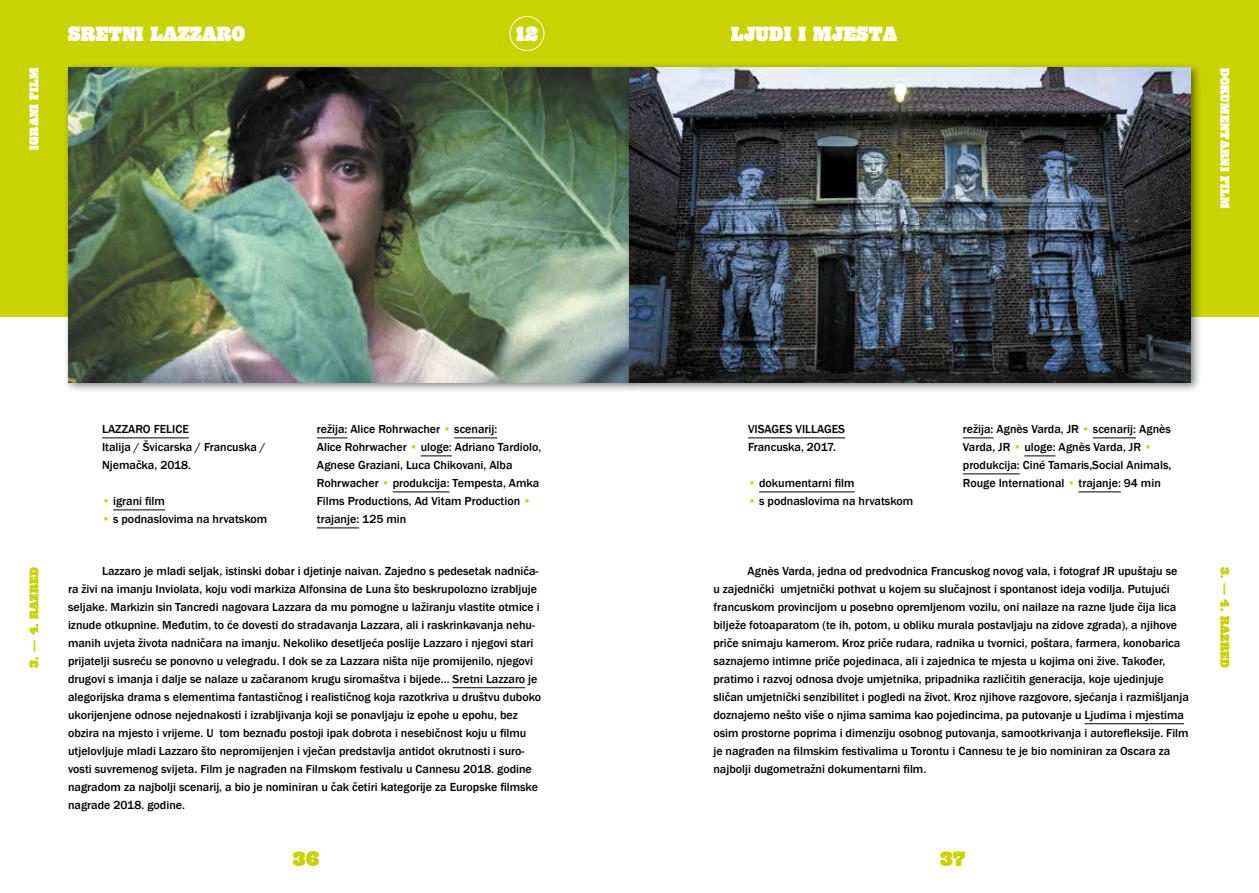
<style>
.page{position:relative;width:1259px;height:893px;background:#fff}
.page>*{position:absolute;margin:0;border:0;box-sizing:border-box;transform-origin:0 0}
.t1{font:500 19.5px "Rio Grande Wbw CRO";letter-spacing:.01em;color:#fff}
.t2{font:500 19.5px "Rio Grande Wbw HR";color:#c8d300}
.t3{font:500 12px/18px "Franklin Gothic";color:#000}
.t4{font:500 12px "Rio Grande Wbw CRO";letter-spacing:.02em;color:#fff}
.t5{font:500 12px "Rio Grande Wbw CRO";letter-spacing:.02em;color:#c8d300}
.s1{color:#c8d300}
</style>
<div class="page">
<div style="left:0;top:0;width:68px;height:316px;background:#c8d300"></div>
<div style="left:0;top:0;width:1259px;height:68px;background:#c8d300"></div>
<div style="left:1191px;top:0;width:68px;height:316px;background:#c8d300"></div>
<div style="left:63px;top:62px;width:578px;height:331px;background:#000;opacity:.5"></div>
<img style="left:68px;top:68px;width:556px;height:314px">
<hr style="left:452px;top:687px;width:73px;height:1px;background:#000">
<hr style="left:102px;top:437px;width:87px;height:1px;background:#000">
<hr style="left:113px;top:509px;width:52px;height:1px;background:#000">
<hr style="left:317px;top:437px;width:30px;height:1px;background:#000">
<hr style="left:454px;top:437px;width:43px;height:1px;background:#000">
<hr style="left:421px;top:455px;width:31px;height:1px;background:#000">
<hr style="left:393px;top:491px;width:56px;height:1px;background:#000">
<hr style="left:317px;top:527px;width:42px;height:1px;background:#000">
<div style="left:509px;top:16px;width:35px;height:35px;border:1px solid #fff;border-radius:50%"></div>
<div style="left:624px;top:62px;width:578px;height:331px;background:#000;opacity:.5"></div>
<hr style="left:1084px;top:723px;width:100px;height:1px;background:#000">
<hr style="left:748px;top:437px;width:97px;height:1px;background:#000">
<hr style="left:759px;top:491px;width:95px;height:1px;background:#000">
<hr style="left:963px;top:437px;width:30px;height:1px;background:#000">
<hr style="left:1093px;top:437px;width:43px;height:1px;background:#000">
<hr style="left:1024px;top:455px;width:31px;height:1px;background:#000">
<hr style="left:963px;top:473px;width:56px;height:1px;background:#000">
<hr style="left:1078px;top:491px;width:43px;height:1px;background:#000">
<p class="t4" style="left:26px;top:150px;width:84px;rotate:-90deg">IGRANI FILM</p>
<h1 class="t1" style="left:68px;top:21px;width:14px">SRETNI</h1>
<h1 class="t1" style="left:150px;top:21px;width:96px">LAZZARO</h1>
<h1 class="t1" style="left:516px;top:21px;width:23px">12</h1>
<p class="t3" style="left:102px;top:420px;width:8px">Lazzaro</p>
<p class="t3" style="left:102px;top:420px;width:165px;text-indent:52px">Felice<br>Italija / Švicarska / Francuska /<br>Njemačka, 2018.</p>
<p class="t3" style="left:102px;top:492px;width:64px"><span class="s1">•</span> igrani film</p>
<p class="t3" style="left:102px;top:510px;width:167px"><span class="s1">•</span> s podnaslovima na hrvatskom</p>
<p class="t3" style="left:317px;top:420px;width:226px">režija: Alice Rohrwacher <span class="s1">•</span> scenarij:<br>Alice Rohrwacher <span class="s1">•</span> uloge: Adriano Tardiolo, Agnese Graziani, Luca Chikovani, Alba Rohrwacher <span class="s1">•</span> produkcija: Tempesta, Amka Films Productions, Ad Vitam Production <span class="s1">• </span>trajanje: 125 min</p>
<h1 class="t1" style="left:731px;top:21px;width:26px">LJUDI</h1>
<h1 class="t1" style="left:798px;top:21px;width:30px">I MJEST</h1>
<h1 class="t1" style="left:882px;top:21px;width:16px">A</h1>
<p class="t4" style="left:1232px;top:68px;width:142px;rotate:90deg">dokumentarni film</p>
<p class="t3" style="left:748px;top:420px;width:14px">Visages</p>
<p class="t3" style="left:748px;top:420px;width:89px;text-indent:47px">vi llages<br>Francuska, 2017.</p>
<p class="t3" style="left:748px;top:474px;width:108px"><span class="s1">•</span> dokumentarni film</p>
<p class="t3" style="left:748px;top:492px;width:167px"><span class="s1">•</span> s podnaslovima na hrvatskom</p>
<p class="t3" style="left:963px;top:420px;width:210px">režija: Agnès Varda, JR <span class="s1">•</span> scenarij: Agnès Varda, JR <span class="s1">•</span> uloge: Agnès Varda, JR <span class="s1">• </span>produkcija: Ciné Tamaris,Social Animals, Rouge International <span class="s1">•</span> trajanje: 94 min</p>
<p class="t3" style="left:713px;top:562px;width:477px;text-indent:34px">Agnès Varda, jedna od predvodnica Francuskog novog vala, i fotograf JR upuštaju se<br>u zajednički umjetnički pothvat u kojem su slučajnost i spontanost ideja vodilja. Putujući francuskom provincijom u posebno opremljenom vozilu, oni nailaze na razne ljude čija lica bilježe fotoaparatom (te ih, potom, u obliku murala postavljaju na zidove zgrada), a njihove priče snimaju kamerom. Kroz priče rudara, radnika u tvornici, poštara, farmera, konobarica saznajemo intimne priče pojedinaca, ali i zajednica te mjesta u kojima oni žive. Također, pratimo i razvoj odnosa dvoje umjetnika, pripadnika različitih generacija, koje ujedinjuje sličan umjetnički senzibilitet i pogledi na život. Kroz njihove razgovore, sjećanja i razmišljanja doznajemo nešto više o njima samima kao pojedincima, pa putovanje u Ljudima i mjestima osim prostorne poprima i dimenziju osobnog putovanja, samootkrivanja i autorefleksije. Film je nagrađen na filmskim festivalima u Torontu i Cannesu te je bio nominiran za Oscara za najbolji dugometražni dokumentarni film.</p>
<p class="t3" style="left:68px;top:562px;width:475px;text-indent:34px">Lazzaro je mladi seljak, istinski dobar i djetinje naivan. Zajedno s pedesetak nadniča&shy;ra živi na imanju Inviolata, koju vodi markiza Alfonsina de Luna što beskrupolozno izrabljuje seljake. Markizin sin Tancredi nagovara Lazzara da mu pomogne u lažiranju vlastite otmice i iznude otkupnine. Međutim, to će dovesti do stradavanja Lazzara, ali i raskrinkavanja nehu&shy;manih uvjeta života nadničara na imanju. Nekoliko desetljeća poslije Lazzaro i njegovi stari prijatelji susreću se ponovno u velegradu. I dok se za Lazzara ništa nije promijenilo, njegovi drugovi s imanja i dalje se nalaze u začaranom krugu siromaštva i bijede… Sretni Lazzaro je alegorijska drama s elementima fantastičnog i realističnog koja razotkriva u društvu duboko ukorijenjene odnose nejednakosti i izrabljivanja koji se ponavljaju iz epohe u epohu, bez obzira na mjesto i vrijeme. U tom beznađu postoji ipak dobrota i nesebičnost koju u filmu utjelovljuje mladi Lazzaro što nepromijenjen i vječan predstavlja antidot okrutnosti i suro&shy;vosti suvremenog svijeta. Film je nagrađen na Filmskom festivalu u Cannesu 2018. godine nagradom za najbolji scenarij, a bio je nominiran u čak četiri kategorije za Europske filmske nagrade 2018. godine.</p>
<p class="t5" style="left:26px;top:668px;width:103px;rotate:-90deg">3. — 4. razred</p>
<p class="t5" style="left:1232px;top:567px;width:103px;rotate:90deg">3. — 4. razred</p>
<h1 class="t2" style="left:293px;top:847px;width:28px">36</h1>
<h1 class="t2" style="left:940px;top:847px;width:27px">37</h1>
</div>
